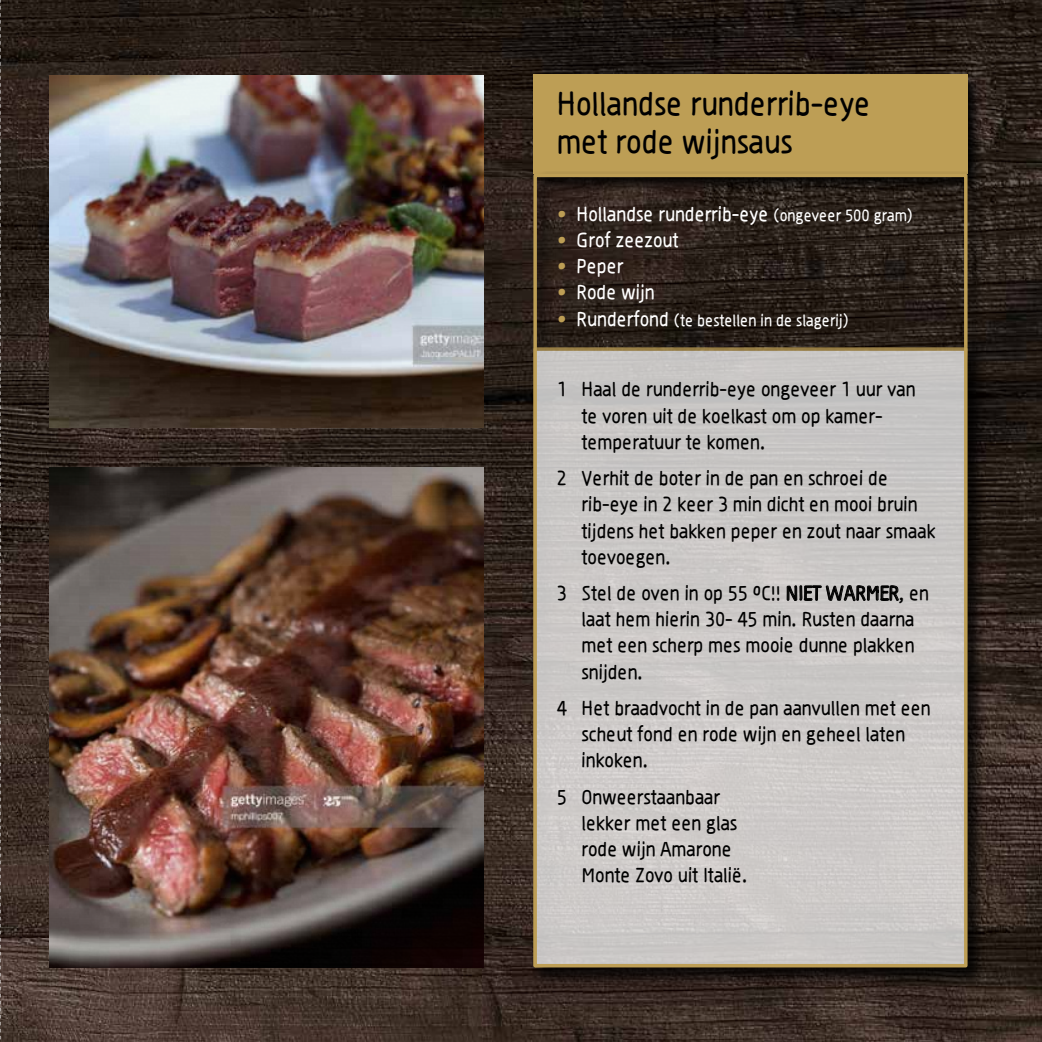
<style>
.page{position:relative;width:1042px;height:1042px;background:#fff}
.page>*{position:absolute;margin:0;border:0;box-sizing:border-box;transform-origin:0 0}
.t1{font:31.5px/38.5px "Sys Falso";color:#000}
.t2{font:19.25px/26.2px "Sys Falso";color:#000}
.t3{font:19.25px "Sys Falso";color:#fff}
.t4{font:15.75px "Sys Falso";color:#fff}
.s1{color:#bd9e55}
.s2{font-size:15.75px}
.s3{font-size:19.25px;color:#bd9e55}
.s4{font-size:19.25px}
</style>
<div class="page">
<img style="left:1px;top:0;width:1041px;height:1042px">
<svg style="left:530px;top:71px;width:455px;height:99px"></svg>
<div style="left:533px;top:74px;width:434px;height:100px;background:#bd9e55"></div>
<svg style="left:530px;top:170px;width:455px;height:174px"></svg>
<svg style="left:530px;top:344px;width:455px;height:641px"></svg>
<div style="left:533px;top:347px;width:434px;height:620px;background:#cbc8c6;border:4px solid #bd9e55"></div>
<img style="left:50px;top:75px;width:434px;height:352px">
<img style="left:50px;top:467px;width:434px;height:500px">
<svg style="left:0;top:0;width:1px;height:1042px"></svg>
<h1 class="t1" style="left:557px;top:84px;width:315px">Hollandse runderrib-eye met rode wijnsaus</h1>
<p class="t3" style="left:557px;top:201px;width:358px"><span class="s1">•</span> Hollandse runderrib-eye <span class="s2">(ongeveer 500 gram)</span></p>
<p class="t3" style="left:557px;top:227px;width:123px"><span class="s1">•</span> Grof zeezout</p>
<p class="t3" style="left:557px;top:253px;width:68px"><span class="s1">•</span> Peper</p>
<p class="t3" style="left:557px;top:280px;width:100px"><span class="s1">•</span> Rode wijn</p>
<p class="t4" style="left:557px;top:309px;width:294px"><span class="s3">•</span> <span class="s4">Runderfond</span> (te bestellen in de slagerij)</p>
<p class="t2" style="left:581px;top:376px;width:335px;text-indent:-25px">1 Haal de runderrib-eye ongeveer 1 uur van te voren uit de koelkast om op kamer&shy;temperatuur te komen.</p>
<p class="t2" style="left:581px;top:465px;width:355px;text-indent:-25px">2 Verhit de boter in de pan en schroei de rib-eye in 2 keer 3 min dicht en mooi bruin tijdens het bakken peper en zout naar smaak toevoegen.</p>
<p class="t2" style="left:581px;top:580px;width:349px;text-indent:-25px">3 Stel de oven in op 55 ºC!! NIET WARMER, en laat hem hierin 30- 45 min. Rusten daarna met een scherp mes mooie dunne plakken snijden.</p>
<p class="t2" style="left:581px;top:695px;width:351px;text-indent:-25px">4 Het braadvocht in de pan aanvullen met een scheut fond en rode wijn en geheel laten inkoken.</p>
<p class="t2" style="left:581px;top:783px;width:167px;text-indent:-25px">5 Onweerstaanbaar lekker met een glas rode wijn Amarone<br>Monte Zovo uit Italië.</p>
</div>
